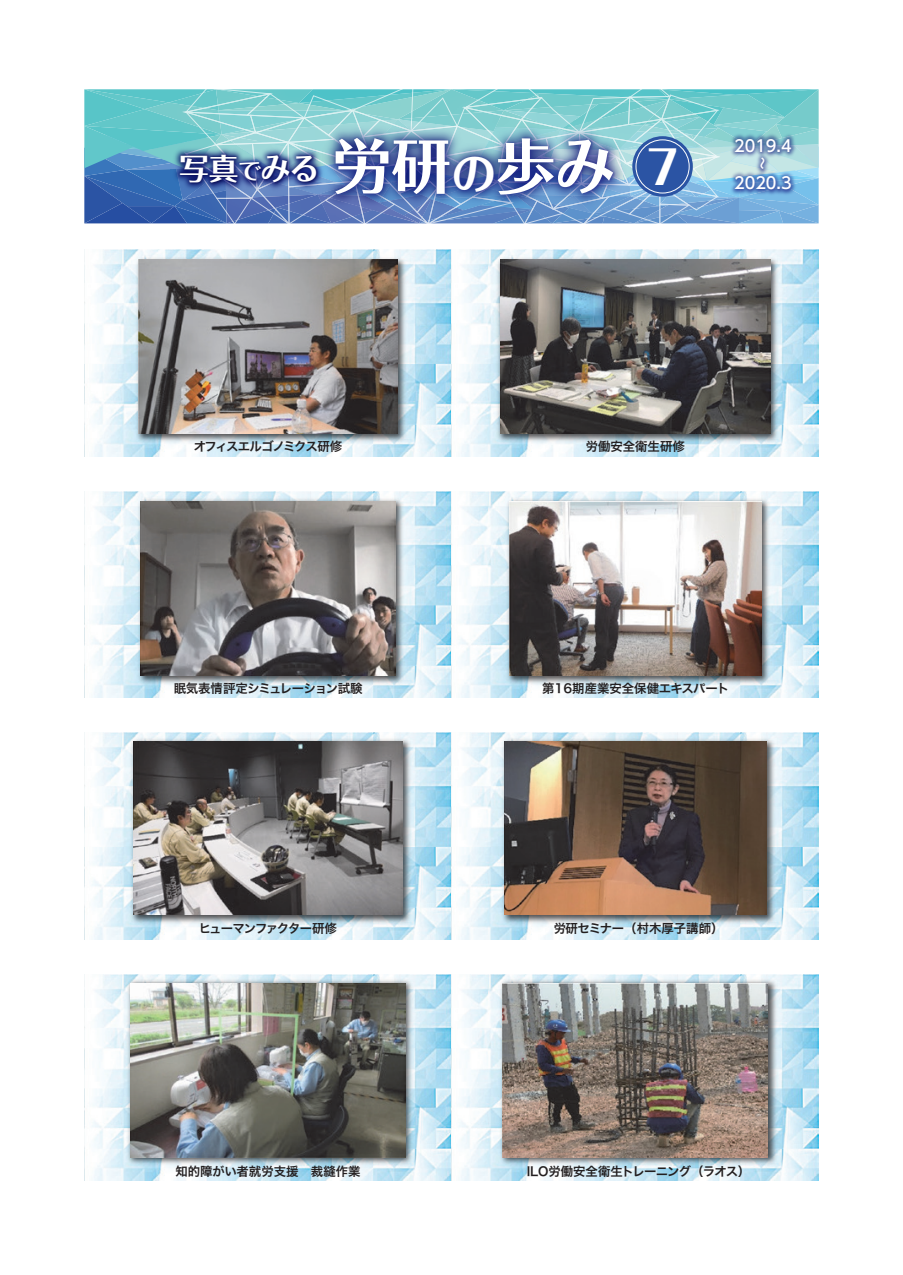
<style>
.page{position:relative;width:903px;height:1275px;background:#fff}
.page>*{position:absolute;margin:0;border:0;box-sizing:border-box;transform-origin:0 0}
.t1{font:700 59.5px "Folk Pro";color:#fff}
.t2{font:700 46.02px "Folk Pro";color:#fff}
.t3{font:700 29.75px "Folk Pro";color:#fff}
.t4{font:500 16.1px "UD Shin Go NT Pr 6 N";color:#fff}
.t5{font:12.42px "Hiragino Sans Pr 6 N W6";letter-spacing:-.01em;color:#231f20}
.t6{font:12.42px "Hiragino Sans Pr 6 N W6";letter-spacing:-.045em;color:#231f20}
.t7{font:12.42px "Hiragino Sans Pr 6 N W6";letter-spacing:-.1em;color:#231f20}
.t8{font:12.42px "Hiragino Sans Pr 6 N W6";letter-spacing:-.08em;color:#231f20}
.s1{font-size:23.62px}
.s2{font-size:44.62px}
</style>
<div class="page">
<img style="left:84px;top:974px;width:735px;height:207px">
<img style="left:84px;top:733px;width:735px;height:206px">
<img style="left:84px;top:491px;width:735px;height:207px">
<img style="left:84px;top:250px;width:735px;height:207px">
<img style="left:134px;top:254px;width:274px;height:191px">
<img style="left:139px;top:260px;width:258px;height:173px">
<img style="left:135px;top:496px;width:272px;height:190px">
<img style="left:141px;top:502px;width:254px;height:173px">
<img style="left:128px;top:735px;width:285px;height:191px">
<img style="left:133px;top:741px;width:270px;height:173px">
<img style="left:125px;top:977px;width:290px;height:191px">
<img style="left:131px;top:984px;width:274px;height:173px">
<img style="left:494px;top:254px;width:287px;height:191px">
<img style="left:500px;top:260px;width:270px;height:173px">
<img style="left:505px;top:496px;width:267px;height:190px">
<img style="left:509px;top:502px;width:252px;height:173px">
<img style="left:499px;top:735px;width:278px;height:191px">
<img style="left:504px;top:741px;width:262px;height:173px">
<img style="left:498px;top:977px;width:281px;height:191px">
<img style="left:503px;top:984px;width:264px;height:173px">
<img style="left:154px;top:249px;width:595px;height:6px">
<svg style="left:84px;top:89px;width:735px;height:135px;background:#72b7cd"></svg>
<img style="left:170px;top:144px;width:147px;height:49px">
<img style="left:176px;top:151px;width:141px;height:38px">
<img style="left:317px;top:121px;width:314px;height:95px">
<img style="left:330px;top:134px;width:289px;height:71px">
<div style="left:632px;top:136px;width:61px;height:61px;background:#2b54a4;border-radius:50%"></div>
<div style="left:636px;top:139px;width:53px;height:54px;border:1px solid #fff;border-radius:50%"></div>
<img style="left:728px;top:132px;width:71px;height:68px">
<img style="left:731px;top:135px;width:65px;height:64px">
<h3 class="t3" style="left:179px;top:143px;width:142px">写真<span class="s1">で</span>みる</h3>
<h1 class="t1" style="left:332px;top:115px;width:284px">労研<span class="s2">の</span>歩み</h1>
<h2 class="t2" style="left:647px;top:129px;width:33px">7</h2>
<p class="t4" style="left:734px;top:133px;width:59px">2019.4</p>
<p class="t4" style="left:775px;top:157px;width:14px;rotate:90deg">~</p>
<p class="t4" style="left:734px;top:170px;width:59px">2020.3</p>
<p class="t7" style="left:193px;top:435px;width:150px">オフィスエルゴノミクス研修</p>
<p class="t5" style="left:586px;top:435px;width:101px">労働安全衛生研修</p>
<p class="t6" style="left:173px;top:677px;width:191px">眠気表情評定シミュレーション試験</p>
<p class="t5" style="left:542px;top:677px;width:188px">第16期産業安全保健エキスパート</p>
<p class="t8" style="left:198px;top:917px;width:140px">ヒューマンファクター研修</p>
<p class="t5" style="left:553px;top:917px;width:172px">労研セミナー（村木厚子講師(</p>
<p class="t5" style="left:175px;top:1160px;width:187px">知的障がい者就労支援　裁縫作業</p>
<p class="t5" style="left:526px;top:1160px;width:225px">ILO労働安全衛生トレーニング（ラオス(</p>
</div>
